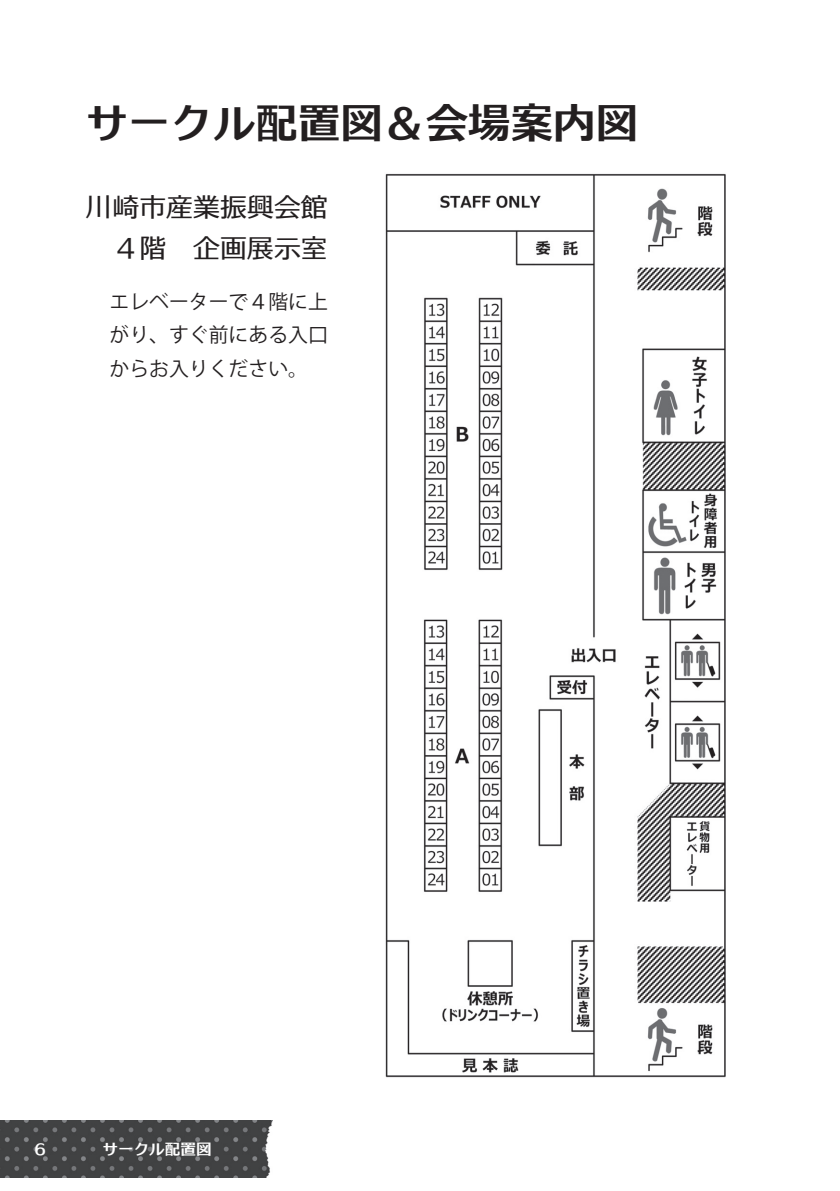
<style>
.page{position:relative;width:840px;height:1191px;background:#fff}
.page>*{position:absolute;margin:0;border:0;box-sizing:border-box;transform-origin:0 0}
.t1{font:42.6px "C4 Gothic Duex Nexus E";color:#231f20}
.t2{font:27px/40.8px "C4 Gothic Duex Nexus M";color:#231f20}
.t3{font:19.8px/33.6px "Koz Go Pr 6 N Regular 90 pv RKSJ H";color:#231f20;text-align:justify}
.t4{font:15.6px "C4 Gothic Duex Nexus E";color:#fff}
</style>
<div class="page">
<img style="left:0;top:1120px;width:273px;height:57px">
<img style="left:385px;top:173px;width:341px;height:905px">
<h1 class="t1" style="left:86px;top:102px;width:554px">サークル配置図＆会場案内図</h1>
<h2 class="t2" style="left:86px;top:187px;width:244px">川崎市産業振興会館　４階　企画展示室</h2>
<p class="t3" style="left:110px;top:287px;width:220px">エレベーターで４階に上がり、すぐ前にある入口からお入りください。</p>
<p class="t4" style="left:34px;top:1141px;width:13px">6</p>
<p class="t4" style="left:103px;top:1141px;width:111px">サークル配置図</p>
</div>
